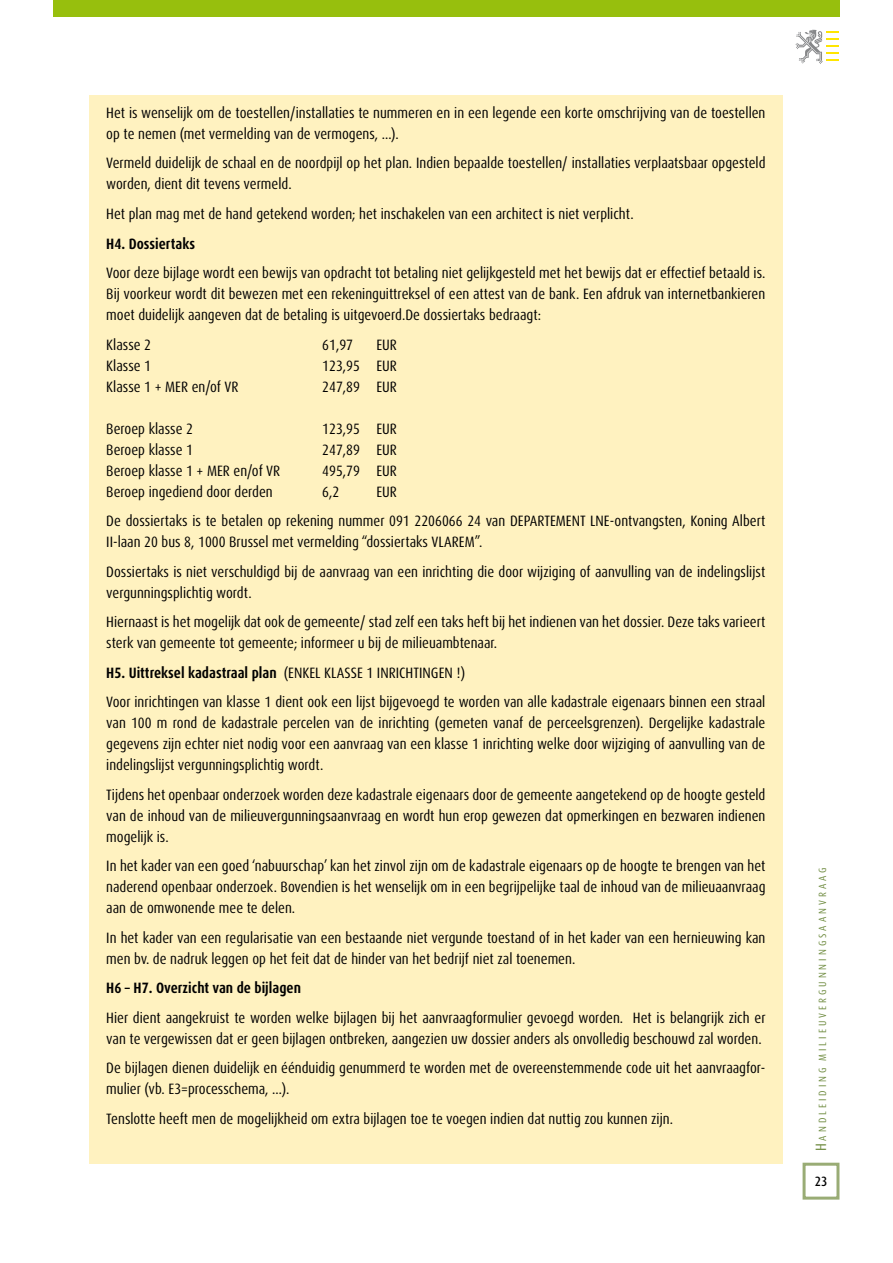
<style>
.page{position:relative;width:893px;height:1263px;background:#fff}
.page>*{position:absolute;margin:0;border:0;box-sizing:border-box;transform-origin:0 0}
.t1{font:15px/21px "Dax Condensed";color:#000}
.t2{font:700 15px "Dax Condensed";color:#000}
.t3{font:500 13.5px "Dax Condensed";color:#000}
.t4{font:10.5px "Dax Condensed";letter-spacing:.285em;color:#718d43}
.s1{font-weight:700}
.s2{font-size:15px}
</style>
<div class="page">
<div style="left:89px;top:96px;width:694px;height:1068px;background:#fff2c0"></div>
<div style="left:803px;top:1163px;width:36px;height:36px;border:3px solid #99ac75"></div>
<svg style="left:795px;top:30px;width:44px;height:34px"></svg>
<div style="left:53px;top:0;width:786px;height:17px;background:#97bf0d"></div>
<p class="t1" style="left:106px;top:102px;width:661px">Het is wenselijk om de toestellen/installaties te nummeren en in een legende een korte omschrijving van de toestellen op te nemen (met vermelding van de vermogens, …).</p>
<p class="t1" style="left:106px;top:153px;width:661px">Vermeld duidelijk de schaal en de noordpijl op het plan. Indien bepaalde toestellen/ installaties verplaatsbaar opgesteld worden, dient dit tevens vermeld.</p>
<p class="t1" style="left:106px;top:203px;width:529px">Het plan mag met de hand getekend worden; het inschakelen van een architect is niet verplicht.</p>
<p class="t2" style="left:106px;top:234px;width:90px">H4. Dossiertaks</p>
<p class="t1" style="left:106px;top:262px;width:661px;text-align:justify">Voor deze bijlage wordt een bewijs van opdracht tot betaling niet gelijkgesteld met het bewijs dat er effectief betaald is.<br>Bij voorkeur wordt dit bewezen met een rekeninguittreksel of een attest van de bank. Een afdruk van internetbankieren moet duidelijk aangeven dat de betaling is uitgevoerd.De dossiertaks bedraagt:</p>
<p class="t1" style="left:106px;top:334px;width:46px">Klasse 2</p>
<p class="t1" style="left:322px;top:334px;width:32px">61,97</p>
<p class="t1" style="left:376px;top:334px;width:22px">EUR</p>
<p class="t1" style="left:106px;top:355px;width:46px">Klasse 1</p>
<p class="t1" style="left:322px;top:355px;width:76px">123,95 EUR</p>
<p class="t1" style="left:106px;top:376px;width:134px">Klasse 1 + MER en/of VR</p>
<p class="t1" style="left:322px;top:376px;width:76px">247,89 EUR</p>
<p class="t1" style="left:106px;top:418px;width:88px">Beroep klasse 2</p>
<p class="t1" style="left:322px;top:418px;width:76px">123,95 EUR</p>
<p class="t1" style="left:106px;top:439px;width:88px">Beroep klasse 1</p>
<p class="t1" style="left:322px;top:439px;width:76px">247,89 EUR</p>
<p class="t1" style="left:106px;top:460px;width:175px">Beroep klasse 1 + MER en/of VR</p>
<p class="t1" style="left:322px;top:460px;width:76px">495,79 EUR</p>
<p class="t1" style="left:106px;top:481px;width:168px">Beroep ingediend door derden</p>
<p class="t1" style="left:322px;top:481px;width:19px">6,2</p>
<p class="t1" style="left:106px;top:476px;width:661px;line-height:29.5px;text-indent:270px">EUR<br>De dossiertaks is te betalen op rekening nummer 091 2206066 24 van DEPARTEMENT LNE-ontvangsten, Koning Albert</p>
<p class="t1" style="left:106px;top:527px;width:660px;line-height:29.5px">II-laan 20 bus 8, 1000 Brussel met vermelding “dossiertaks VLAREM”.<br>Dossiertaks is niet verschuldigd bij de aanvraag van een inrichting die door wijziging of aanvulling van de indelingslijst</p>
<p class="t1" style="left:106px;top:577px;width:661px;line-height:29.5px">vergunningsplichtig wordt.<br>Hiernaast is het mogelijk dat ook de gemeente/ stad zelf een taks heft bij het indienen van het dossier. Deze taks varieert</p>
<p class="t1" style="left:106px;top:628px;width:661px;line-height:29.5px">sterk van gemeente tot gemeente; informeer u bij de milieuambtenaar.<br><span class="s1">H5. Uittreksel kadastraal plan</span> (ENKEL KLASSE 1 INRICHTINGEN !)<br>Voor inrichtingen van klasse 1 dient ook een lijst bijgevoegd te worden van alle kadastrale eigenaars binnen een straal</p>
<p class="t1" style="left:106px;top:712px;width:660px;text-align:justify">van 100 m rond de kadastrale percelen van de inrichting (gemeten vanaf de perceelsgrenzen). Dergelijke kadastrale gegevens zijn echter niet nodig voor een aanvraag van een klasse 1 inrichting welke door wijziging of aanvulling van de indelingslijst vergunningsplichtig wordt.</p>
<p class="t1" style="left:106px;top:784px;width:661px;text-align:justify">Tijdens het openbaar onderzoek worden deze kadastrale eigenaars door de gemeente aangetekend op de hoogte gesteld van de inhoud van de milieuvergunningsaanvraag en wordt hun erop gewezen dat opmerkingen en bezwaren indienen mogelijk is.</p>
<p class="t1" style="left:106px;top:855px;width:661px;text-align:justify">In het kader van een goed ‘nabuurschap’ kan het zinvol zijn om de kadastrale eigenaars op de hoogte te brengen van het naderend openbaar onderzoek. Bovendien is het wenselijk om in een begrijpelijke taal de inhoud van de milieuaanvraag aan de omwonende mee te delen.</p>
<p class="t1" style="left:106px;top:927px;width:661px">In het kader van een regularisatie van een bestaande niet vergunde toestand of in het kader van een hernieuwing kan men bv. de nadruk leggen op het feit dat de hinder van het bedrijf niet zal toenemen.</p>
<p class="t2" style="left:106px;top:978px;width:196px">H6 – H7. Overzicht van de bijlagen</p>
<p class="t1" style="left:106px;top:1007px;width:661px">Hier dient aangekruist te worden welke bijlagen bij het aanvraagformulier gevoegd worden. Het is belangrijk zich er van te vergewissen dat er geen bijlagen ontbreken, aangezien uw dossier anders als onvolledig beschouwd zal worden.</p>
<p class="t1" style="left:106px;top:1057px;width:661px">De bijlagen dienen duidelijk en éénduidig genummerd te worden met de overeenstemmende code uit het aanvraagfor&shy;mulier (vb. E3=processchema, …).</p>
<p class="t1" style="left:106px;top:1108px;width:568px">Tenslotte heeft men de mogelijkheid om extra bijlagen toe te voegen indien dat nuttig zou kunnen zijn.</p>
<p class="t4" style="left:815px;top:1151px;width:285px;rotate:-90deg"><span class="s2">H</span>andleiding milieuvergunningsaanvraag</p>
<p class="t3" style="left:815px;top:1173px;width:14px">23</p>
</div>
